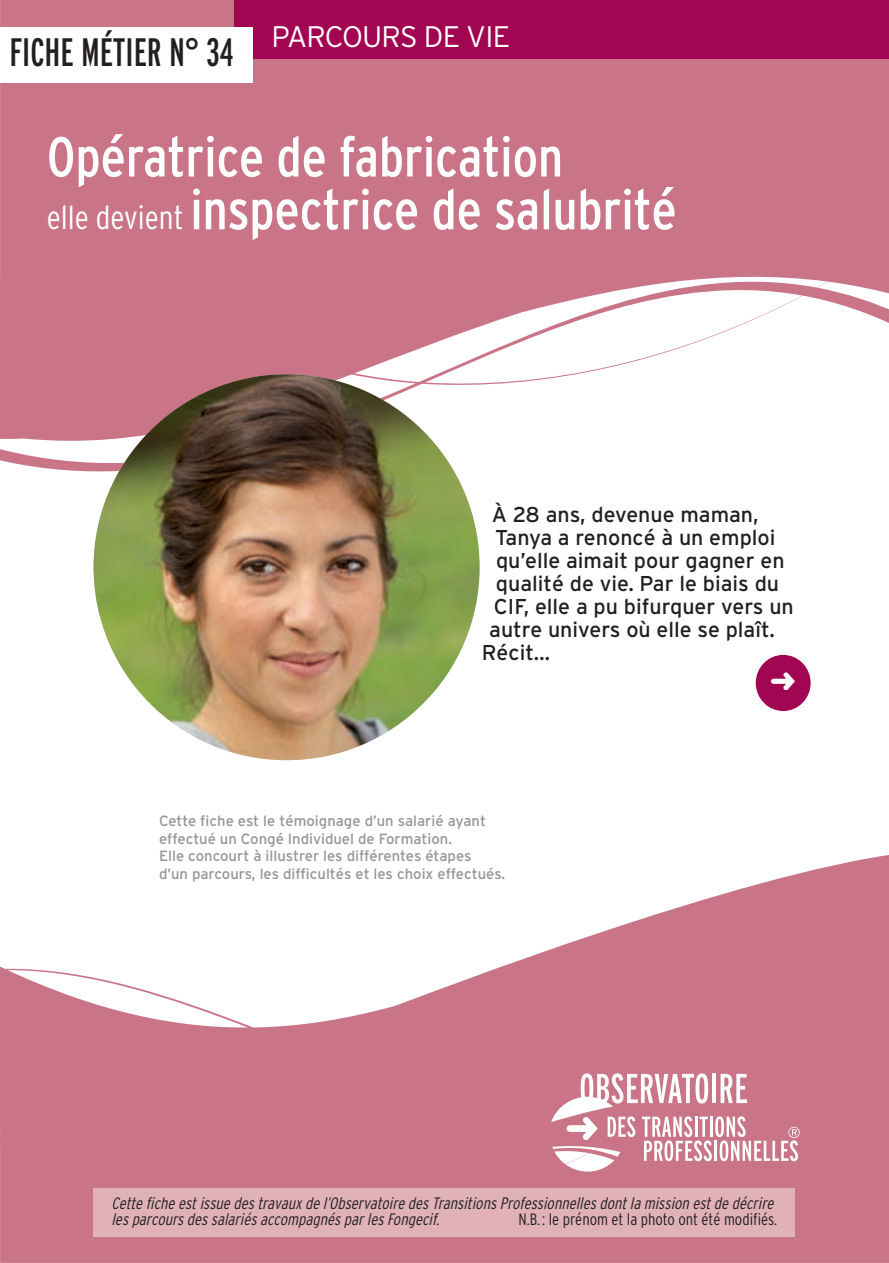
<style>
.page{position:relative;width:889px;height:1263px;background:#fff}
.page>*{position:absolute;margin:0;border:0;box-sizing:border-box;transform-origin:0 0}
.t1{font:condensed 56.1px/52.8px "Interstate";color:#fff}
.t2{font:extra-condensed 39.6px "Interstate";color:#231f20}
.t3{font:300 29.7px "Interstate";letter-spacing:-.025em;color:#fff}
.t4{font:21.45px "Interstate";color:#231f20}
.t5{font:italic 300 condensed 16.5px/16.5px "Interstate";color:#231f20}
.t6{font:300 condensed 16.5px "Interstate";color:#231f20}
.t7{font:14.85px/17.9px "Interstate";color:#939598}
.s1{font-weight:300;font-size:33px}
</style>
<div class="page">
<div style="left:0;top:1158px;width:889px;height:105px;background:#c97587"></div>
<div style="left:0;top:0;width:889px;height:166px;background:#c97587"></div>
<svg style="left:0;top:166px;width:889px;height:305px;fill:#c97587"></svg>
<div style="left:234px;top:0;width:655px;height:58px;background:#a20552"></div>
<div style="left:0;top:27px;width:252px;height:55px;background:#fff"></div>
<svg style="left:0;top:855px;width:889px;height:303px;fill:#c97587"></svg>
<div style="left:94px;top:1188px;width:701px;height:48px;background:#e0b2b8"></div>
<svg style="left:551px;top:1073px;width:248px;height:98px"></svg>
<img style="left:94px;top:374px;width:385px;height:386px;border-radius:193px">
<div style="left:755px;top:655px;width:55px;height:56px;background:#a20552;border-radius:50%"></div>
<h2 class="t2" style="left:9px;top:40px;width:225px">FICHE MÉTIER N° 34</h2>
<h3 class="t3" style="left:271px;top:26px;width:240px">PARCOURS DE VIE</h3>
<h1 class="t1" style="left:47px;top:135px;width:631px">Opératrice de fabrication<br><span class="s1">elle devient</span> inspectrice de salubrité</h1>
<h3 class="t4" style="left:492px;top:506px;width:268px">À 28 ans, devenue maman,</h3>
<h3 class="t4" style="left:495px;top:529px;width:282px">Tanya a renoncé à un emploi</h3>
<h3 class="t4" style="left:496px;top:552px;width:290px">qu’elle aimait pour gagner en</h3>
<h3 class="t4" style="left:496px;top:575px;width:285px">qualité de vie. Par le biais du</h3>
<h3 class="t4" style="left:494px;top:598px;width:301px">CIF, elle a pu bifurquer vers un</h3>
<h3 class="t4" style="left:489px;top:621px;width:287px">autre univers où elle se plaît.</h3>
<h3 class="t4" style="left:482px;top:645px;width:70px">Récit…</h3>
<p class="t7" style="left:159px;top:813px;width:348px">Cette fiche est le témoignage d’un salarié ayant effectué un Congé Individuel de Formation.<br>Elle concourt à illustrer les différentes étapes<br>d’un parcours, les difficultés et les choix effectués.</p>
<p class="t5" style="left:111px;top:1196px;width:666px">Cette fiche estissue des travaux de l’Observatoire des Transitions Professionnelles dontla mission estde décrire les parcours des salariés accompagnés parles Fongecif.</p>
<p class="t6" style="left:518px;top:1213px;width:260px">N.B. : le prénom et la photo ont été modifiés.</p>
</div>
